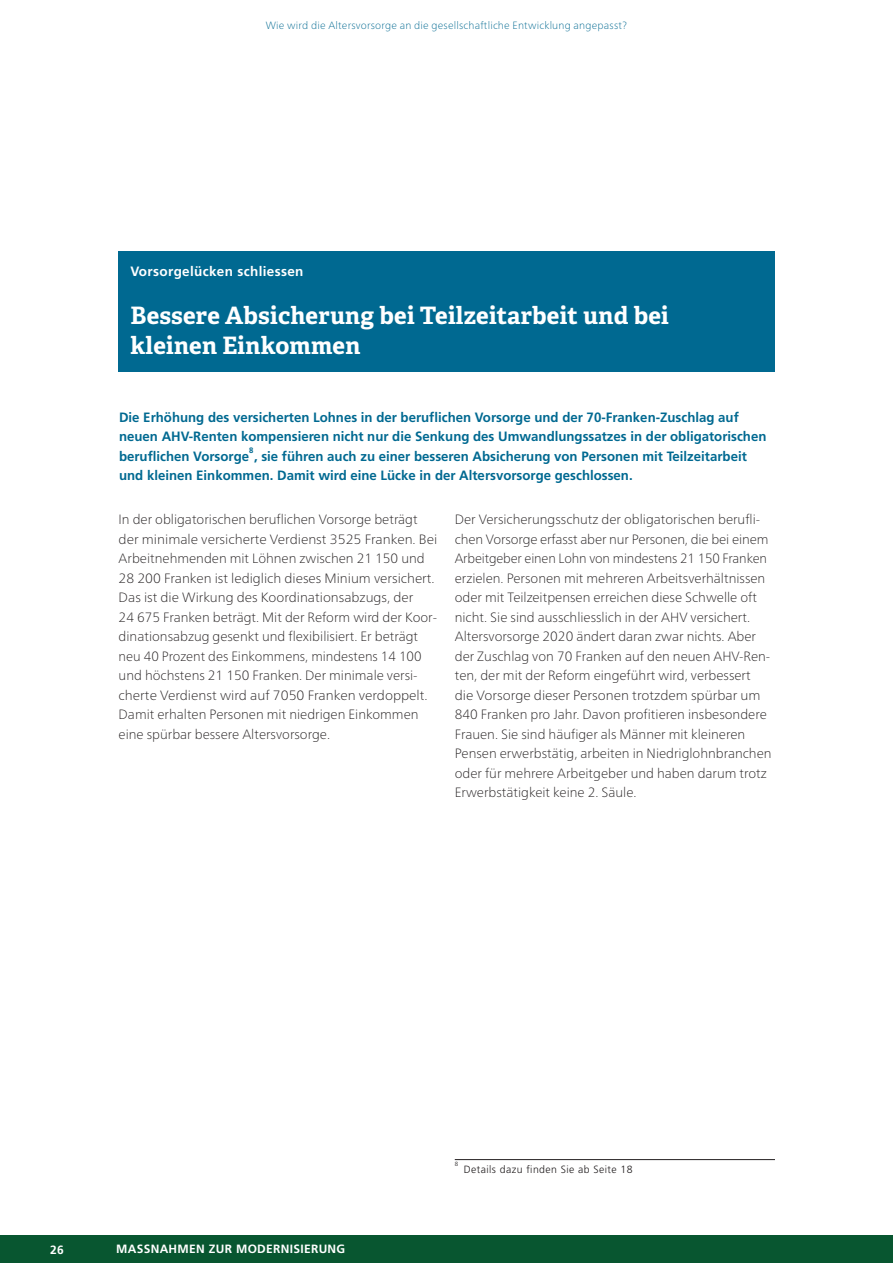
<style>
.page{position:relative;width:893px;height:1263px;background:#fff}
.page>*{position:absolute;margin:0;border:0;box-sizing:border-box;transform-origin:0 0}
.t1{font:700 24px/29.2px "Adelle";letter-spacing:.01em;color:#fff}
.t2{font:100 13.5px/19.5px "Frutiger Neue LT Pro";color:#231f20}
.t3{font:700 13.5px/19.5px "Frutiger";color:#006991}
.t4{font:700 13.5px "Frutiger";letter-spacing:.025em;color:#fff}
.t5{font:700 12px "Frutiger";letter-spacing:.025em;color:#fff}
.t6{font:100 10.5px "Frutiger Neue LT Pro";letter-spacing:.02em;color:#006991}
.t7{font:300 10.5px "Frutiger";letter-spacing:.04em;color:#231f20}
.t8{font:700 7.8px "Frutiger";color:#006991}
.t9{font:300 6.15px "Frutiger";color:#231f20}
</style>
<div class="page">
<div style="left:118px;top:251px;width:657px;height:121px;background:#006991"></div>
<hr style="left:455px;top:1159px;width:320px;height:1px;background:#231f20">
<div style="left:0;top:1235px;width:893px;height:28px;background:#085630"></div>
<p class="t6" style="left:266px;top:19px;width:363px">Wie wird die Altersvorsorge an die gesellschaftliche Entwicklung angepasst?</p>
<p class="t4" style="left:130px;top:263px;width:175px">Vorsorgelücken schliessen</p>
<h1 class="t1" style="left:130px;top:301px;width:540px">Bessere Absicherung bei Teilzeitarbeit und bei kleinen Einkommen</h1>
<p class="t3" style="left:119px;top:407px;width:649px">Die Erhöhung des versicherten Lohnes in der beruflichen Vorsorge und der 70-Franken-Zuschlag auf neuen AHV-Renten kompensieren nicht nur die Senkung des Umwandlungssatzes in der obligatorischen beruflichen Vorsorge , sie führen auch zu einer besseren Absicherung von Personen mit Teilzeitarbeit</p>
<p class="t8" style="left:249px;top:446px;width:6px">8</p>
<p class="t3" style="left:119px;top:466px;width:515px">und kleinen Einkommen. Damit wird eine Lücke in der Altersvorsorge geschlossen.</p>
<p class="t2" style="left:119px;top:510px;width:320px">In der obligatorischen beruflichen Vorsorge beträgt der minimale versicherte Verdienst 3525 Franken. Bei Arbeitnehmenden mit Löhnen zwischen 21 150 und 28 200 Franken ist lediglich dieses Minium versichert.<br>Das ist die Wirkung des Koordinationsabzugs, der<br>24 675 Franken beträgt. Mit der Reform wird der Koor&shy;dinationsabzug gesenkt und flexibilisiert. Er beträgt neu 40 Prozent des Einkommens, mindestens 14 100 und höchstens 21 150 Franken. Der minimale versi&shy;cherte Verdienst wird auf 7050 Franken verdoppelt.<br>Damit erhalten Personen mit niedrigen Einkommen eine spürbar bessere Altersvorsorge.</p>
<p class="t2" style="left:455px;top:510px;width:318px">Der Versicherungsschutz der obligatorischen berufli&shy;chen Vorsorge erfasst aber nur Personen, die bei einem Arbeitgeber einen Lohn von mindestens 21 150 Franken erzielen. Personen mit mehreren Arbeitsverhältnissen oder mit Teilzeitpensen erreichen diese Schwelle oft nicht. Sie sind ausschliesslich in der AHV versichert.<br>Altersvorsorge 2020 ändert daran zwar nichts. Aber der Zuschlag von 70 Franken auf den neuen AHV-Ren&shy;ten, der mit der Reform eingeführt wird, verbessert die Vorsorge dieser Personen trotzdem spürbar um 840 Franken pro Jahr. Davon profitieren insbesondere Frauen. Sie sind häufiger als Männer mit kleineren Pensen erwerbstätig, arbeiten in Niedriglohnbranchen oder für mehrere Arbeitgeber und haben darum trotz Erwerbstätigkeit keine 2. Säule.</p>
<p class="t5" style="left:50px;top:1243px;width:15px">26</p>
<p class="t5" style="left:116px;top:1241px;width:231px">MASSNAHMEN ZUR MODERNISIERUNG</p>
<p class="t9" style="left:455px;top:1161px;width:5px">8</p>
<p class="t7" style="left:464px;top:1163px;width:170px">Details dazu finden Sie ab Seite 18</p>
</div>
